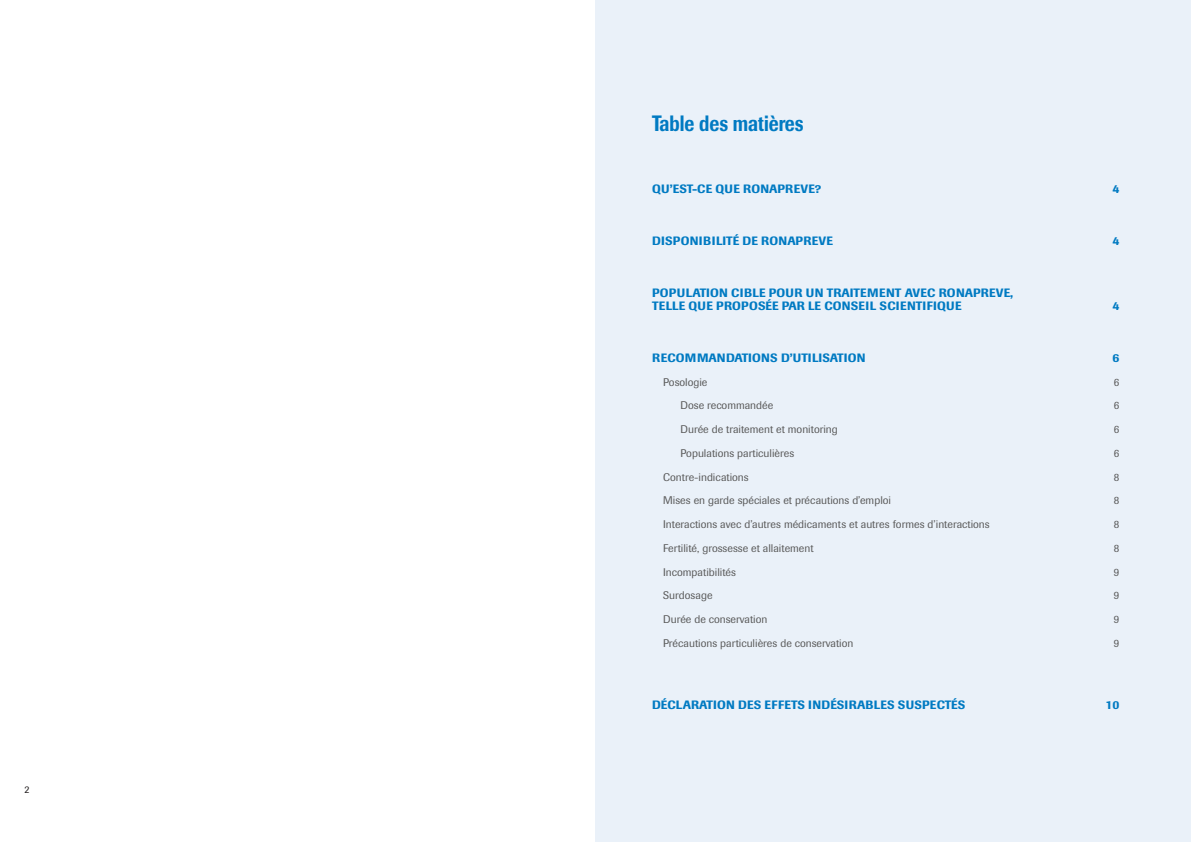
<style>
.page{position:relative;width:1191px;height:842px;background:#fff}
.page>*{position:absolute;margin:0;border:0;box-sizing:border-box;transform-origin:0 0}
.TOC_Heading{font:500 22px "Imago";color:#007ac2;scale:.8 1}
.Toc_1{font:500 12px/13px "Imago";letter-spacing:.02em;color:#007ac2}
.Toc_2{font:11px "Imago";color:#595959}
.Toc_3{font:11px "Imago";color:#595959}
.t1{font:10px "Imago";color:#231f20}
</style>
<div class="page">
<div style="left:595px;top:0;width:596px;height:842px;background:#eaf1f9"></div>
<p class="t1" style="left:25px;top:784px;width:6px">2</p>
<p class="TOC_Heading" style="left:652px;top:110px;width:191px">Table des matières</p>
<p class="Toc_1" style="left:652px;top:183px;width:171px">QU’EST-CE QUE RONAPREVE?</p>
<p class="Toc_1" style="left:1112px;top:183px;width:8px">4</p>
<p class="Toc_1" style="left:652px;top:234px;width:182px">DISPONIBILITÉ DE RONAPREVE</p>
<p class="Toc_1" style="left:1112px;top:234px;width:8px">4</p>
<p class="Toc_1" style="left:652px;top:286px;width:362px">POPULATION CIBLE POUR UN TRAITEMENT AVEC RONAPREVE,<br>TELLE QUE PROPOSÉE PAR LE CONSEIL SCIENTIFIQUE</p>
<p class="Toc_1" style="left:1112px;top:299px;width:8px">4</p>
<p class="Toc_1" style="left:652px;top:351px;width:215px">RECOMMANDATIONS D’UTILISATION</p>
<p class="Toc_1" style="left:1112px;top:351px;width:8px">6</p>
<p class="Toc_2" style="left:663px;top:375px;width:46px">Posologie</p>
<p class="Toc_2" style="left:1113px;top:375px;width:7px">6</p>
<p class="Toc_3" style="left:680px;top:399px;width:94px">Dose recommandée</p>
<p class="Toc_3" style="left:1113px;top:399px;width:7px">6</p>
<p class="Toc_3" style="left:680px;top:423px;width:159px">Durée de traitement et monitoring</p>
<p class="Toc_3" style="left:1113px;top:423px;width:7px">6</p>
<p class="Toc_3" style="left:680px;top:446px;width:115px">Populations particulières</p>
<p class="Toc_3" style="left:1113px;top:446px;width:7px">6</p>
<p class="Toc_2" style="left:663px;top:470px;width:87px">Contre-indications</p>
<p class="Toc_2" style="left:1113px;top:470px;width:7px">8</p>
<p class="Toc_2" style="left:663px;top:494px;width:229px">Mises en garde spéciales et précautions d’emploi</p>
<p class="Toc_2" style="left:1113px;top:494px;width:7px">8</p>
<p class="Toc_2" style="left:663px;top:518px;width:328px">Interactions avec d’autres médicaments et autres formes d’interactions</p>
<p class="Toc_2" style="left:1113px;top:518px;width:7px">8</p>
<p class="Toc_2" style="left:663px;top:541px;width:152px">Fertilité, grossesse et allaitement</p>
<p class="Toc_2" style="left:1113px;top:541px;width:7px">8</p>
<p class="Toc_2" style="left:663px;top:565px;width:74px">Incompatibilités</p>
<p class="Toc_2" style="left:1113px;top:565px;width:7px">9</p>
<p class="Toc_2" style="left:663px;top:589px;width:51px">Surdosage</p>
<p class="Toc_2" style="left:1113px;top:589px;width:7px">9</p>
<p class="Toc_2" style="left:663px;top:613px;width:106px">Durée de conservation</p>
<p class="Toc_2" style="left:1113px;top:613px;width:7px">9</p>
<p class="Toc_2" style="left:663px;top:636px;width:192px">Précautions particulières de conservation</p>
<p class="Toc_2" style="left:1113px;top:636px;width:7px">9</p>
<p class="Toc_1" style="left:652px;top:699px;width:314px">DÉCLARATION DES EFFETS INDÉSIRABLES SUSPECTÉS</p>
<p class="Toc_1" style="left:1105px;top:699px;width:15px">10</p>
</div>
